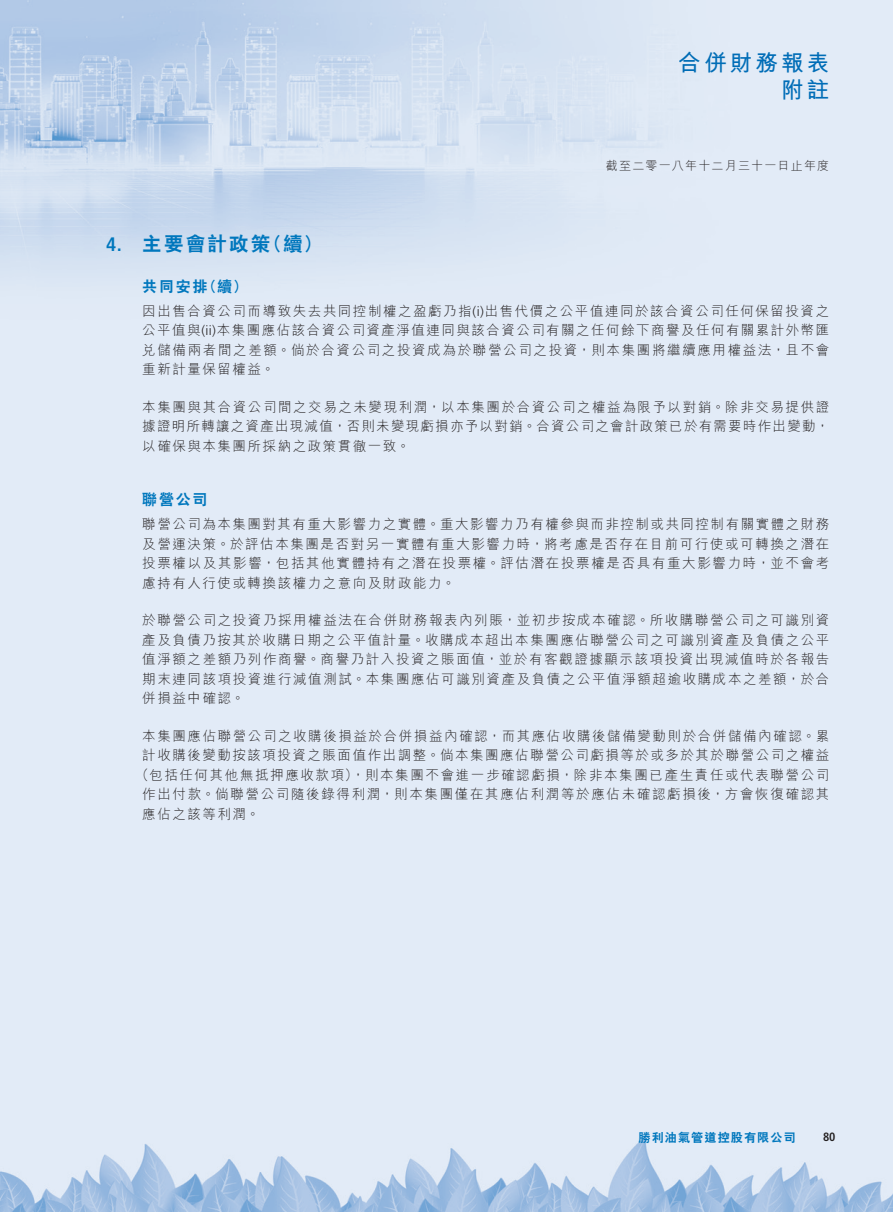
<style>
.page{position:relative;width:893px;height:1212px;background:#fff}
.page>*{position:absolute;margin:0;border:0;box-sizing:border-box;transform-origin:0 0}
.t1{font:700 22.5px/27px "M Hei HK";letter-spacing:.135em;color:#0077bd;text-align:right}
._03_H1{font:800 19.5px "C Hei 2 HK";letter-spacing:.115em;color:#0077bd}
._03_H1-2{font:700 condensed 19.5px "Frutiger LT Std";color:#0077bd}
._04___H2{font:800 15px "C Hei 2 HK";letter-spacing:.115em;color:#0077bd}
._12___P2{font:300 13.5px/19.5px "M Hei HK";letter-spacing:.12em;color:#231f20;text-align:justify}
.t2{font:300 12px "M Hei HK";letter-spacing:.1em;color:#231f20}
.t3{font:800 12px "C Hei 2 HK";letter-spacing:.1em;color:#0077bd}
.t4{font:700 condensed 12px "Frutiger LT Std";color:#231f20}
.s1{font-family:"Frutiger LT Std"}
</style>
<div class="page">
<img style="left:0;top:0;width:893px;height:1212px">
<h1 class="t1" style="left:679px;top:48px;width:152px">合併財務報表附註</h1>
<p class="t2" style="left:606px;top:157px;width:225px">截至二零一八年十二月三十一日止年度</p>
<p class="_03_H1-2" style="left:106px;top:233px;width:17px">4.</p>
<p class="_03_H1" style="left:142px;top:231px;width:130px">主要會計政策</p>
<p class="_03_H1" style="left:263px;top:231px;width:61px">（續(</p>
<p class="_04___H2" style="left:142px;top:276px;width:67px">共同安排</p>
<p class="_12___P2" style="left:142px;top:301px;width:689px">因出售合資公司而導致失去共同控制權之盈虧乃指 <span class="s1">)i(</span> 出售代價之公平值連同於該合資公司任何保留投資之公平值與 <span class="s1">)i i(</span> 本集團應佔該合資公司資產淨值連同與該合資公司有關之任何餘下商譽及任何有關累計外幣匯兌儲備兩者間之差額。倘於合資公司之投資成為於聯營公司之投資，則本集團將繼續應用權益法，且不會重新計量保留權益。</p>
<p class="_12___P2" style="left:142px;top:397px;width:688px">本集團與其合資公司間之交易之未變現利潤，以本集團於合資公司之權益為限予以對銷。除非交易提供證據證明所轉讓之資產出現減值，否則未變現虧損亦予以對銷。合資公司之會計政策已於有需要時作出變動，以確保與本集團所採納之政策貫徹一致。</p>
<p class="_04___H2" style="left:202px;top:276px;width:47px">（續(</p>
<p class="_04___H2" style="left:142px;top:490px;width:67px">聯營公司</p>
<p class="_12___P2" style="left:142px;top:514px;width:689px">聯營公司為本集團對其有重大影響力之實體。重大影響力乃有權參與而非控制或共同控制有關實體之財務及營運決策。於評估本集團是否對另一實體有重大影響力時，將考慮是否存在目前可行使或可轉換之潛在投票權以及其影響，包括其他實體持有之潛在投票權。評估潛在投票權是否具有重大影響力時，並不會考慮持有人行使或轉換該權力之意向及財政能力。</p>
<p class="_12___P2" style="left:142px;top:610px;width:688px">於聯營公司之投資乃採用權益法在合併財務報表內列賬，並初步按成本確認。所收購聯營公司之可識別資產及負債乃按其於收購日期之公平值計量。收購成本超出本集團應佔聯營公司之可識別資產及負債之公平值淨額之差額乃列作商譽。商譽乃計入投資之賬面值，並於有客觀證據顯示該項投資出現減值時於各報告期末連同該項投資進行減值測試。本集團應佔可識別資產及負債之公平值淨額超逾收購成本之差額，於合併損益中確認。</p>
<p class="_12___P2" style="left:142px;top:725px;width:688px">本集團應佔聯營公司之收購後損益於合併損益內確認，而其應佔收購後儲備變動則於合併儲備內確認。累</p>
<p class="_12___P2" style="left:142px;top:745px;width:688px">計收購後變動按該項投資之賬面值作出調整。倘本集團應佔聯營公司虧損等於或多於其於聯營公司之權益</p>
<p class="_12___P2" style="left:136px;top:764px;width:695px">（包括任何其他無抵押應收款項，）則本集團不會進一步確認虧損，除非本集團已產生責任或代表聯營公司</p>
<p class="_12___P2" style="left:142px;top:784px;width:689px">作出付款。倘聯營公司隨後錄得利潤，則本集團僅在其應佔利潤等於應佔未確認虧損後，方會恢復確認其</p>
<p class="_12___P2" style="left:142px;top:803px;width:119px">應佔之該等利潤。</p>
<p class="t3" style="left:638px;top:1129px;width:159px">勝利油氣管道控股有限公司</p>
<p class="t4" style="left:823px;top:1130px;width:14px">80</p>
</div>
